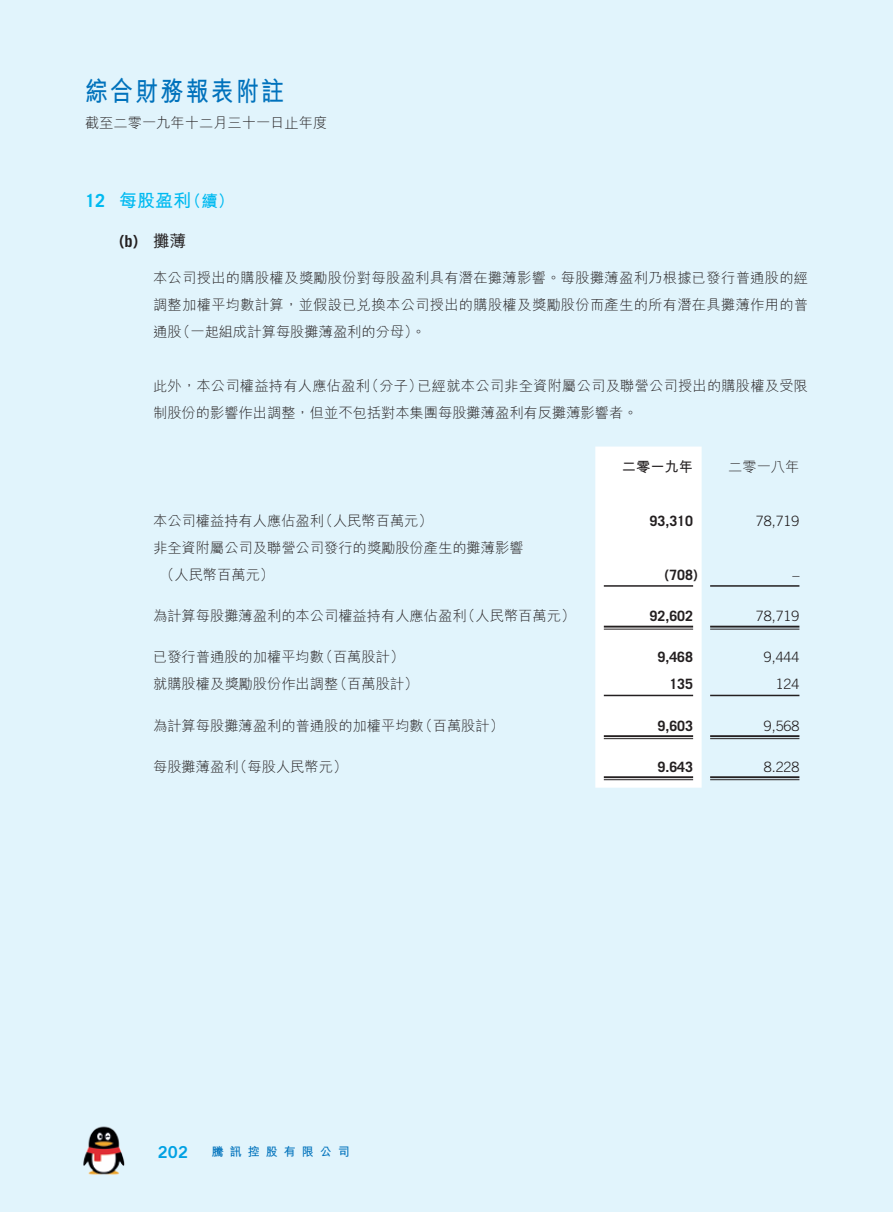
<style>
.page{position:relative;width:893px;height:1212px;background:#e1f4fc}
.page>*{position:absolute;margin:0;border:0;box-sizing:border-box;transform-origin:0 0}
.t1{font:700 27px "M Hei HK";letter-spacing:.095em;color:#0072bc;scale:.85 1}
.t2{font:700 18px "M Hei HK";color:#00baf1}
.t3{font:700 16.5px "Trade Gothic LT Std";color:#231f20}
.t4{font:16.5px "Trade Gothic LT Std Bd 2";color:#00a1e3}
.t5{font:300 14.25px/27px "M Hei HK";color:#231f20}
.t6{font:700 14.25px "Trade Gothic LT Std";color:#231f20}
.t7{font:300 14.25px "Trade Gothic LT Std";color:#231f20}
.t8{font:700 14.25px "M Hei HK";color:#231f20}
.t9{font:700 12px "M Hei HK";letter-spacing:.5em;color:#0072bc}
.s1{font-family:"Trade Gothic LT Std"}
.s2{font-size:16.5px}
.s3{font-family:"M Hei HK";font-weight:500}
</style>
<div class="page">
<img style="left:83px;top:1126px;width:42px;height:49px">
<div style="left:595px;top:446px;width:107px;height:342px;background:#fff"></div>
<hr style="left:604px;top:585px;width:89px;height:2px;background:#231f20">
<hr style="left:710px;top:585px;width:89px;height:2px;background:#231f20">
<hr style="left:604px;top:626px;width:89px;height:1px;background:#231f20">
<hr style="left:604px;top:629px;width:89px;height:1px;background:#231f20">
<hr style="left:710px;top:626px;width:89px;height:1px;background:#231f20">
<hr style="left:710px;top:629px;width:89px;height:1px;background:#231f20">
<hr style="left:604px;top:695px;width:89px;height:1px;background:#231f20">
<hr style="left:710px;top:695px;width:89px;height:1px;background:#231f20">
<hr style="left:604px;top:735px;width:89px;height:2px;background:#231f20">
<hr style="left:604px;top:738px;width:89px;height:1px;background:#231f20">
<hr style="left:710px;top:735px;width:89px;height:2px;background:#231f20">
<hr style="left:710px;top:738px;width:89px;height:1px;background:#231f20">
<hr style="left:604px;top:776px;width:89px;height:2px;background:#231f20">
<hr style="left:604px;top:779px;width:89px;height:1px;background:#231f20">
<hr style="left:710px;top:776px;width:89px;height:2px;background:#231f20">
<hr style="left:710px;top:779px;width:89px;height:1px;background:#231f20">
<h1 class="t1" style="left:85px;top:71px;width:236px">綜合財務報表附註</h1>
<p class="t5" style="left:85px;top:109px;width:244px">截至二零一九年十二月三十一日止年度</p>
<p class="t2" style="left:85px;top:188px;width:151px"><span class="s1">12</span> 每股盈利<span class="s2">（續）</span></p>
<p class="t3" style="left:119px;top:231px;width:69px">(b) <span class="s3">攤薄</span></p>
<p class="t5" style="left:153px;top:264px;width:657px;text-align:justify">本公司授出的購股權及獎勵股份對每股盈利具有潛在攤薄影響。每股攤薄盈利乃根據已發行普通股的經調整加權平均數計算，並假設已兌換本公司授出的購股權及獎勵股份而產生的所有潛在具攤薄作用的普通股（一起組成計算每股攤薄盈利的分母）。</p>
<p class="t5" style="left:153px;top:372px;width:656px">此外，本公司權益持有人應佔盈利（分子）已經就本公司非全資附屬公司及聯營公司授出的購股權及受限制股份的影響作出調整，但並不包括對本集團每股攤薄盈利有反攤薄影響者。</p>
<p class="t8" style="left:622px;top:456px;width:73px">二零一九年</p>
<p class="t5" style="left:728px;top:453px;width:73px">二零一八年</p>
<p class="t5" style="left:153px;top:507px;width:281px">本公司權益持有人應佔盈利（人民幣百萬元）</p>
<p class="t6" style="left:650px;top:512px;width:45px">93,310</p>
<p class="t7" style="left:756px;top:512px;width:45px">78,719</p>
<p class="t5" style="left:160px;top:534px;width:365px;text-indent:-7px">非全資附屬公司及聯營公司發行的獎勵股份產生的攤薄影響（人民幣百萬元）</p>
<p class="t6" style="left:665px;top:566px;width:35px">(708)</p>
<p class="t7" style="left:792px;top:566px;width:9px">–</p>
<p class="t5" style="left:153px;top:602px;width:424px">為計算每股攤薄盈利的本公司權益持有人應佔盈利（人民幣百萬元）</p>
<p class="t6" style="left:649px;top:607px;width:45px">92,602</p>
<p class="t7" style="left:756px;top:608px;width:45px">78,719</p>
<p class="t5" style="left:153px;top:643px;width:253px">已發行普通股的加權平均數（百萬股計）</p>
<p class="t6" style="left:657px;top:648px;width:37px">9,468</p>
<p class="t7" style="left:764px;top:649px;width:37px">9,444</p>
<p class="t5" style="left:153px;top:670px;width:267px">就購股權及獎勵股份作出調整（百萬股計）</p>
<p class="t6" style="left:669px;top:675px;width:25px">135</p>
<p class="t7" style="left:776px;top:676px;width:25px">124</p>
<p class="t5" style="left:153px;top:712px;width:352px">為計算每股攤薄盈利的普通股的加權平均數（百萬股計）</p>
<p class="t6" style="left:657px;top:717px;width:37px">9,603</p>
<p class="t7" style="left:764px;top:717px;width:37px">9,568</p>
<p class="t5" style="left:153px;top:753px;width:196px">每股攤薄盈利（每股人民幣元）</p>
<p class="t6" style="left:657px;top:758px;width:37px">9.643</p>
<p class="t7" style="left:764px;top:758px;width:37px">8.228</p>
<p class="t4" style="left:158px;top:1142px;width:32px">202</p>
<p class="t9" style="left:212px;top:1143px;width:139px">騰訊控股有限公司</p>
</div>
